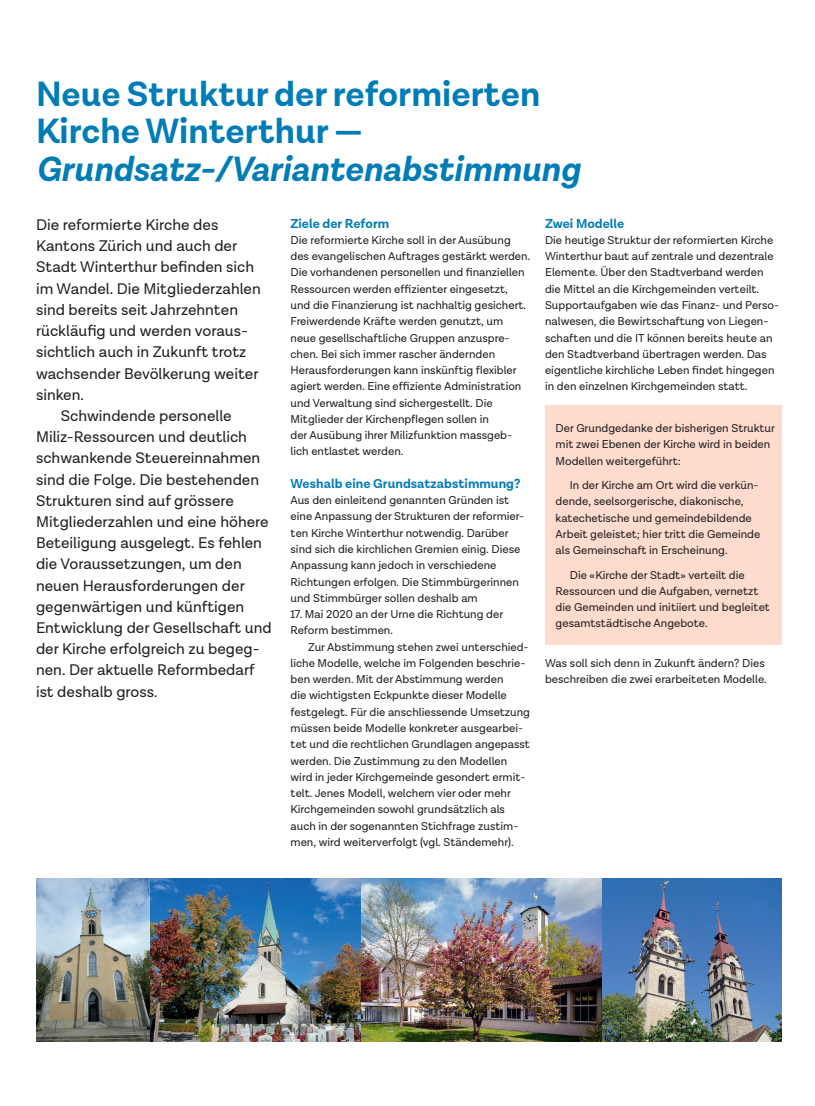
<style>
.page{position:relative;width:815px;height:1106px;background:#fff}
.page>*{position:absolute;margin:0;border:0;box-sizing:border-box;transform-origin:0 0}
.t1{font:700 35.5px/37.4px "Lota Grotesque Alt 1";color:#007cb6}
.t2{font:italic 700 35.5px "Lota Grotesque Alt 1";color:#007cb6}
.t3{font:15.62px "Lota Grotesque Alt 1";color:#231f20}
.t4{font:700 13.12px "Lota Grotesque Alt 1";color:#007cb6}
.t5{font:11.5px/16.2px "Lota Grotesque Alt 1";color:#231f20}
.s1{font-size:15px}
</style>
<div class="page">
<div style="left:545px;top:405px;width:236px;height:240px;background:#fddcce"></div>
<img style="left:36px;top:878px;width:745px;height:163px">
<h1 class="t1" style="left:36px;top:76px;width:506px">Neue Struktur der reformierten<br>Kirche Winterthur —</h1>
<h1 class="t2" style="left:36px;top:148px;width:545px">Grundsatz-/Variantenabstimmung</h1>
<h2 class="t3" style="left:36px;top:216px;width:184px">Die reformierte Kirche des</h2>
<h2 class="t3" style="left:36px;top:237px;width:203px">Kantons Zürich und auch der</h2>
<h2 class="t3" style="left:36px;top:258px;width:220px">Stadt Winterthur befinden sich</h2>
<h2 class="t3" style="left:36px;top:280px;width:226px">im Wandel. Die Mitgliederzahlen</h2>
<h2 class="t3" style="left:36px;top:301px;width:204px">sind bereits seit Jahrzehnten</h2>
<h2 class="t3" style="left:36px;top:322px;width:213px">rückläufig und werden voraus-</h2>
<h2 class="t3" style="left:36px;top:343px;width:212px">sichtlich auch in Zukunft trotz</h2>
<h2 class="t3" style="left:36px;top:364px;width:224px">wachsender Bevölkerung weiter</h2>
<h2 class="t3" style="left:36px;top:386px;width:49px">sinken.</h2>
<h2 class="t3" style="left:61px;top:407px;width:172px">Schwindende personelle</h2>
<h2 class="t3" style="left:36px;top:428px;width:212px">Miliz-Ressourcen und deutlich</h2>
<h2 class="t3" style="left:36px;top:449px;width:226px">schwankende Steuereinnahmen</h2>
<h2 class="t3" style="left:36px;top:470px;width:225px">sind die Folge. Die bestehenden</h2>
<h2 class="t3" style="left:36px;top:492px;width:199px">Strukturen sind auf grössere</h2>
<h2 class="t3" style="left:36px;top:513px;width:234px">Mitgliederzahlen und eine höhere</h2>
<h2 class="t3" style="left:36px;top:534px;width:228px">Beteiligung ausgelegt. Es fehlen</h2>
<h2 class="t3" style="left:36px;top:555px;width:207px">die Voraussetzungen, um den</h2>
<h2 class="t3" style="left:36px;top:576px;width:210px">neuen Herausforderungen der</h2>
<h2 class="t3" style="left:36px;top:598px;width:210px">gegenwärtigen und künftigen</h2>
<h2 class="t3" style="left:36px;top:619px;width:237px">Entwicklung der Gesellschaft und</h2>
<h2 class="t3" style="left:36px;top:640px;width:225px">der Kirche erfolgreich zu begeg-</h2>
<h2 class="t3" style="left:36px;top:661px;width:220px">nen. Der aktuelle Reformbedarf</h2>
<h2 class="t3" style="left:36px;top:682px;width:123px">ist deshalb gross<span class="s1">.</span></h2>
<p class="t4" style="left:291px;top:216px;width:100px">Ziele der Reform</p>
<p class="t5" style="left:291px;top:232px;width:241px">Die reformierte Kirche soll in der Ausübung des evangelischen Auftrages gestärkt werden.<br>Die vorhandenen personellen und finanziellen Ressourcen werden effizienter eingesetzt, und die Finanzierung ist nachhaltig gesichert.<br>Freiwerdende Kräfte werden genutzt, um neue gesellschaftliche Gruppen anzuspre&shy;chen. Bei sich immer rascher ändernden Herausforderungen kann inskünftig flexibler agiert werden. Eine effiziente Administration und Verwaltung sind sichergestellt. Die Mitglieder der Kirchenpflegen sollen in<br>der Ausübung ihrer Milizfunktion massgeb&shy;lich entlastet werden.</p>
<p class="t4" style="left:291px;top:476px;width:231px">Weshalb eine Grundsatzabstimmung?</p>
<p class="t5" style="left:291px;top:492px;width:235px">Aus den einleitend genannten Gründen ist eine Anpassung der Strukturen der reformier&shy;ten Kirche Winterthur notwendig. Darüber sind sich die kirchlichen Gremien einig. Diese Anpassung kann jedoch in verschiedene Richtungen erfolgen. Die Stimmbürgerinnen und Stimmbürger sollen deshalb am</p>
<p class="t5" style="left:291px;top:606px;width:214px">17. Mai 2020 an der Urne die Richtung der<br>Reform bestimmen.</p>
<p class="t5" style="left:291px;top:639px;width:241px;text-indent:18px">Zur Abstimmung stehen zwei unterschied&shy;liche Modelle, welche im Folgenden beschrie&shy;ben werden. Mit der Abstimmung werden<br>die wichtigsten Eckpunkte dieser Modelle festgelegt. Für die anschliessende Umsetzung müssen beide Modelle konkreter ausgearbei&shy;tet und die rechtlichen Grundlagen angepasst werden. Die Zustimmung zu den Modellen wird in jeder Kirchgemeinde gesondert ermit&shy;telt. Jenes Modell, welchem vier oder mehr Kirchgemeinden sowohl grundsätzlich als auch in der sogenannten Stichfrage zustim&shy;men, wird weiterverfolgt (vgl. Ständemehr).</p>
<p class="t4" style="left:545px;top:216px;width:81px">Zwei Modelle</p>
<p class="t5" style="left:545px;top:232px;width:236px">Die heutige Struktur der reformierten Kirche Winterthur baut auf zentrale und dezentrale Elemente. Über den Stadtverband werden die Mittel an die Kirchgemeinden verteilt.<br>Supportaufgaben wie das Finanz- und Perso&shy;nalwesen, die Bewirtschaftung von Liegen&shy;schaften und die IT können bereits heute an den Stadtverband übertragen werden. Das eigentliche kirchliche Leben findet hingegen in den einzelnen Kirchgemeinden statt.</p>
<p class="t5" style="left:556px;top:420px;width:221px">Der Grundgedanke der bisherigen Struktur mit zwei Ebenen der Kirche wird in beiden<br>Modellen weitergeführt:</p>
<p class="t5" style="left:556px;top:477px;width:206px;text-indent:14px">In der Kirche am Ort wird die verkün&shy;dende, seelsorgerische, diakonische, katechetische und gemeindebildende Arbeit geleistet; hier tritt die Gemeinde als Gemeinschaft in Erscheinung.</p>
<p class="t5" style="left:556px;top:567px;width:216px;text-indent:14px">Die «Kirche der Stadt» verteilt die Ressourcen und die Aufgaben, vernetzt die Gemeinden und initiiert und begleitet gesamtstädtische Angebote.</p>
<p class="t5" style="left:545px;top:655px;width:223px">Was soll sich denn in Zukunft ändern? Dies beschreiben die zwei erarbeiteten Modelle.</p>
</div>
